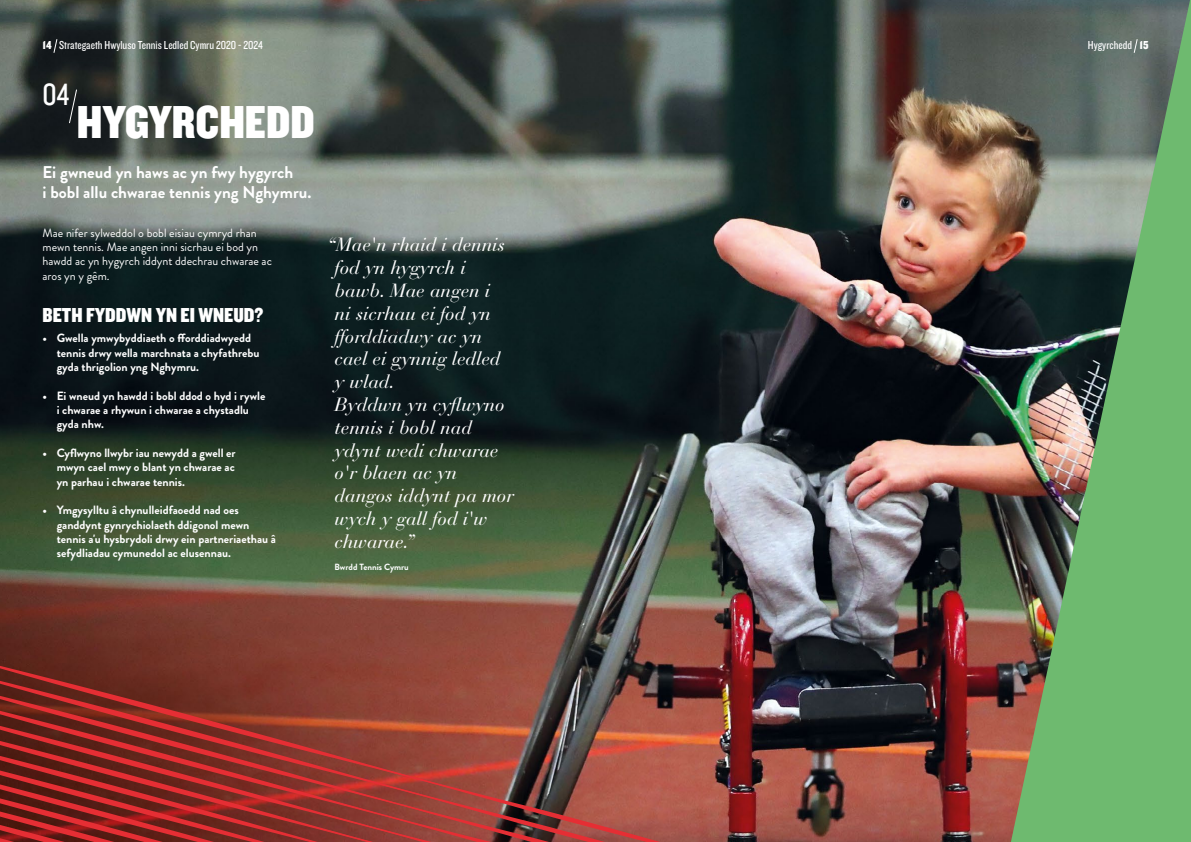
<style>
.page{position:relative;width:1191px;height:842px;background:#fff}
.page>*{position:absolute;margin:0;border:0;box-sizing:border-box;transform-origin:0 0}
.t1{font:48px "Knockout 70 Full Welterwt";color:#fff}
.t2{font:32px "Knockout 29 Junior Ltweight";color:#fff}
.t3{font:21px "Knockout 70 Full Welterwt";color:#fff}
.t4{font:italic 19px/22.8px "Bauer Bodoni Std";color:#fff}
.t5{font:700 17px/20.4px "Brandon Grotesque";color:#fff}
.t6{font:700 12px/14.4px "Brandon Grotesque";color:#fff}
.t7{font:12px/14.4px "Brandon Grotesque";color:#fff}
.t8{font:12px "Knockout 29 Junior Ltweight";color:#fff}
.t9{font:700 9px "Brandon Grotesque";color:#fff}
.s1{font-family:"Knockout 70 Full Welterwt"}
</style>
<div class="page">
<img style="left:0;top:0;width:1011px;height:842px">
<svg style="left:69px;top:89px;width:8px;height:35px"></svg>
<img style="left:0;top:655px;width:727px;height:187px">
<img style="left:1011px;top:0;width:180px;height:842px">
<svg style="left:53px;top:39px;width:4px;height:14px"></svg>
<svg style="left:1133px;top:39px;width:4px;height:14px"></svg>
<p class="t8" style="left:43px;top:37px;width:222px"><span class="s1">14</span> Strategaeth Hwyluso Tennis Ledled Cymru 2020 - 2024</p>
<p class="t8" style="left:1088px;top:37px;width:62px">Hygyrchedd <span class="s1">15</span></p>
<h2 class="t2" style="left:43px;top:74px;width:28px">04</h2>
<h1 class="t1" style="left:77px;top:91px;width:239px">HYGYRCHEDD</h1>
<h3 class="t5" style="left:43px;top:162px;width:270px">Ei gwneud yn haws ac yn fwy hygyrch<br>i bobl allu chwarae tennis yng Nghymru.</h3>
<p class="t7" style="left:43px;top:225px;width:231px">Mae nifer sylweddol o bobl eisiau cymryd rhan mewn tennis. Mae angen inni sicrhau ei bod yn hawdd ac yn hygyrch iddynt ddechrau chwarae ac aros yn y gêm.</p>
<h3 class="t3" style="left:43px;top:301px;width:222px">BETH FYDDWN YN EI WNEUD?</h3>
<p class="t6" style="left:57px;top:331px;width:204px;text-indent:-14px">• Gwella ymwybyddiaeth o fforddiadwyedd tennis drwy wella marchnata a chyfathrebu gyda thrigolion yng Nghymru.</p>
<p class="t6" style="left:57px;top:388px;width:210px;text-indent:-14px">• Ei wneud yn hawdd i bobl ddod o hyd i rywle i chwarae a rhywun i chwarae a chystadlu gyda nhw.</p>
<p class="t6" style="left:57px;top:446px;width:180px;text-align:justify;text-indent:-14px">• Cyflwyno llwybr iau newydd a gwell er mwyn cael mwy o blant yn chwarae ac yn parhau i chwarae tennis.</p>
<p class="t6" style="left:57px;top:503px;width:221px;text-indent:-14px">• Ymgysylltu â chynulleidfaoedd nad oes ganddynt gynrychiolaeth ddigonol mewn tennis a'u hysbrydoli drwy ein partneriaethau â sefydliadau cymunedol ac elusennau.</p>
<h3 class="t4" style="left:334px;top:234px;width:181px;text-indent:-7px">“Mae'n rhaid i dennis fod yn hygyrch i bawb. Mae angen i<br>ni sicrhau ei fod yn fforddiadwy ac yn cael ei gynnig ledled y wlad.<br>Byddwn yn cyflwyno tennis i bobl nad ydynt wedi chwarae o'r blaen ac yn dangos iddynt pa mor wych y gall fod i'w chwarae.”</h3>
<p class="t9" style="left:334px;top:561px;width:76px">Bwrdd Tennis Cymru</p>
</div>
